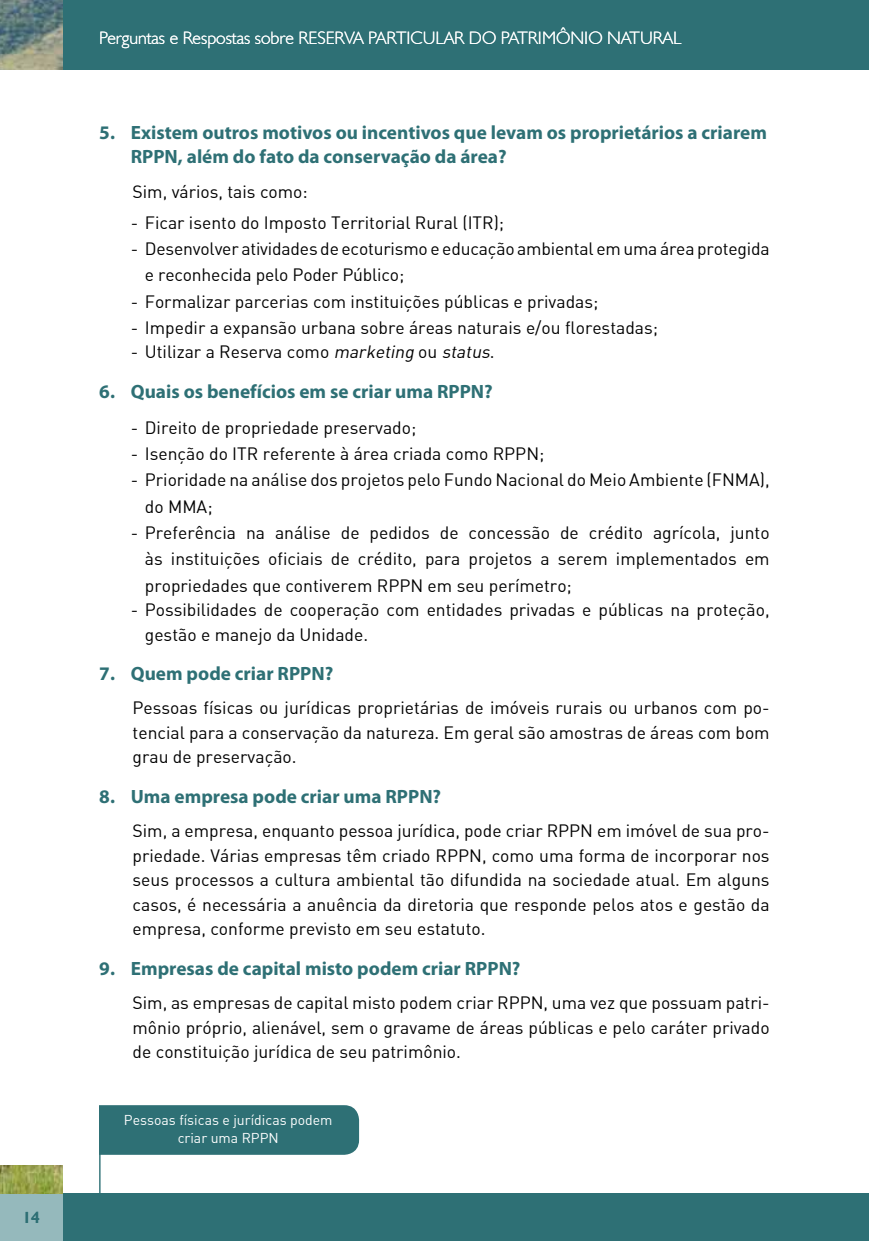
<style>
.page{position:relative;width:869px;height:1241px;background:#fff}
.page>*{position:absolute;margin:0;border:0;box-sizing:border-box;transform-origin:0 0}
.t1{font:700 19.25px/24.5px "Myriad Pro";color:#2e7075}
.t2{font:300 18.03px "Humanist 521 BT";color:#fff}
.t3{font:17.5px/24.5px "DIN Alternate";color:#000;text-align:justify}
.t4{font:300 16.1px "Humanist 521 BT";color:#2e7075}
.t5{font:14px/17.5px "DIN Alternate";color:#fff;text-align:center}
.s1{font-style:italic}
</style>
<div class="page">
<div style="left:62px;top:1193px;width:806px;height:47px;background:#2e7075"></div>
<div style="left:62px;top:0;width:806px;height:69px;background:#2e7075"></div>
<div style="left:0;top:1193px;width:62px;height:47px;background:#95b9bc"></div>
<img style="left:0;top:0;width:62px;height:69px">
<img style="left:0;top:1165px;width:62px;height:28px">
<hr style="left:868px;top:1193px;width:1px;height:47px;background:#2e7075">
<hr style="left:868px;top:0;width:1px;height:69px;background:#2e7075">
<div style="left:77px;top:1104px;width:282px;height:50px;background:#2e7075;border-radius:15px"></div>
<div style="left:62px;top:1104px;width:37px;height:50px;background:#fff"></div>
<hr style="left:99px;top:1129px;width:1px;height:69px;background:#2e7075">
<p class="t4" style="left:23px;top:1207px;width:18px">14</p>
<p class="t2" style="left:99px;top:27px;width:583px">Perguntas e Respostas sobre RESERVA PARTICULAR DO PATRIMÔNIO NATURAL</p>
<p class="t1" style="left:131px;top:119px;width:637px;text-indent:-31px">5. Existem outros motivos ou incentivos que levam os proprietários a criarem<br>RPPN, além do fato da conservação da área?</p>
<p class="t3" style="left:132px;top:178px;width:177px">Sim, vários, tais como:</p>
<p class="t3" style="left:131px;top:210px;width:374px">- Ficar isento do Imposto Territorial Rural (ITR);</p>
<p class="t3" style="left:145px;top:235px;width:626px;line-height:26.2px;text-indent:-14px">- Desenvolver atividades de ecoturismo e educação ambiental em uma área protegida e reconhecida pelo Poder Público;</p>
<p class="t3" style="left:131px;top:288px;width:469px">- Formalizar parcerias com instituições públicas e privadas;</p>
<p class="t3" style="left:131px;top:315px;width:528px">- Impedir a expansão urbana sobre áreas naturais e/ou florestadas;</p>
<p class="t3" style="left:131px;top:339px;width:365px">- Utilizar a Reserva como <span class="s1">marketing</span> ou <span class="s1">status</span>.</p>
<p class="t1" style="left:99px;top:378px;width:395px">6. Quais os benefícios em se criar uma RPPN?</p>
<p class="t3" style="left:131px;top:415px;width:287px">- Direito de propriedade preservado;</p>
<p class="t3" style="left:131px;top:441px;width:415px">- Isenção do ITR referente à área criada como RPPN;</p>
<p class="t3" style="left:145px;top:466px;width:626px;line-height:26.2px;text-indent:-14px">- Prioridade na análise dos projetos pelo Fundo Nacional do Meio Ambiente (FNMA), do MMA;</p>
<p class="t3" style="left:145px;top:519px;width:626px;line-height:26.2px;text-indent:-14px">- Preferência na análise de pedidos de concessão de crédito agrícola, junto às instituições oficiais de crédito, para projetos a serem implementados em propriedades que contiverem RPPN em seu perímetro;</p>
<p class="t3" style="left:145px;top:597px;width:626px;text-indent:-14px">- Possibilidades de cooperação com entidades privadas e públicas na proteção, gestão e manejo da Unidade.</p>
<p class="t1" style="left:99px;top:660px;width:235px">7. Quem pode criar RPPN?</p>
<p class="t3" style="left:132px;top:695px;width:638px">Pessoas físicas ou jurídicas proprietárias de imóveis rurais ou urbanos com po&shy;tencial para a conservação da natureza. Em geral são amostras de áreas com bom grau de preservação.</p>
<p class="t1" style="left:99px;top:783px;width:343px">8. Uma empresa pode criar uma RPPN?</p>
<p class="t3" style="left:132px;top:818px;width:638px">Sim, a empresa, enquanto pessoa jurídica, pode criar RPPN em imóvel de sua pro&shy;priedade. Várias empresas têm criado RPPN, como uma forma de incorporar nos seus processos a cultura ambiental tão difundida na sociedade atual. Em alguns casos, é necessária a anuência da diretoria que responde pelos atos e gestão da empresa, conforme previsto em seu estatuto.</p>
<p class="t1" style="left:99px;top:955px;width:422px">9. Empresas de capital misto podem criar RPPN?</p>
<p class="t3" style="left:132px;top:990px;width:638px">Sim, as empresas de capital misto podem criar RPPN, uma vez que possuam patri&shy;mônio próprio, alienável, sem o gravame de áreas públicas e pelo caráter privado de constituição jurídica de seu patrimônio.</p>
<p class="t5" style="left:124px;top:1110px;width:210px">Pessoas físicas e jurídicas podem criar uma RPPN</p>
</div>
